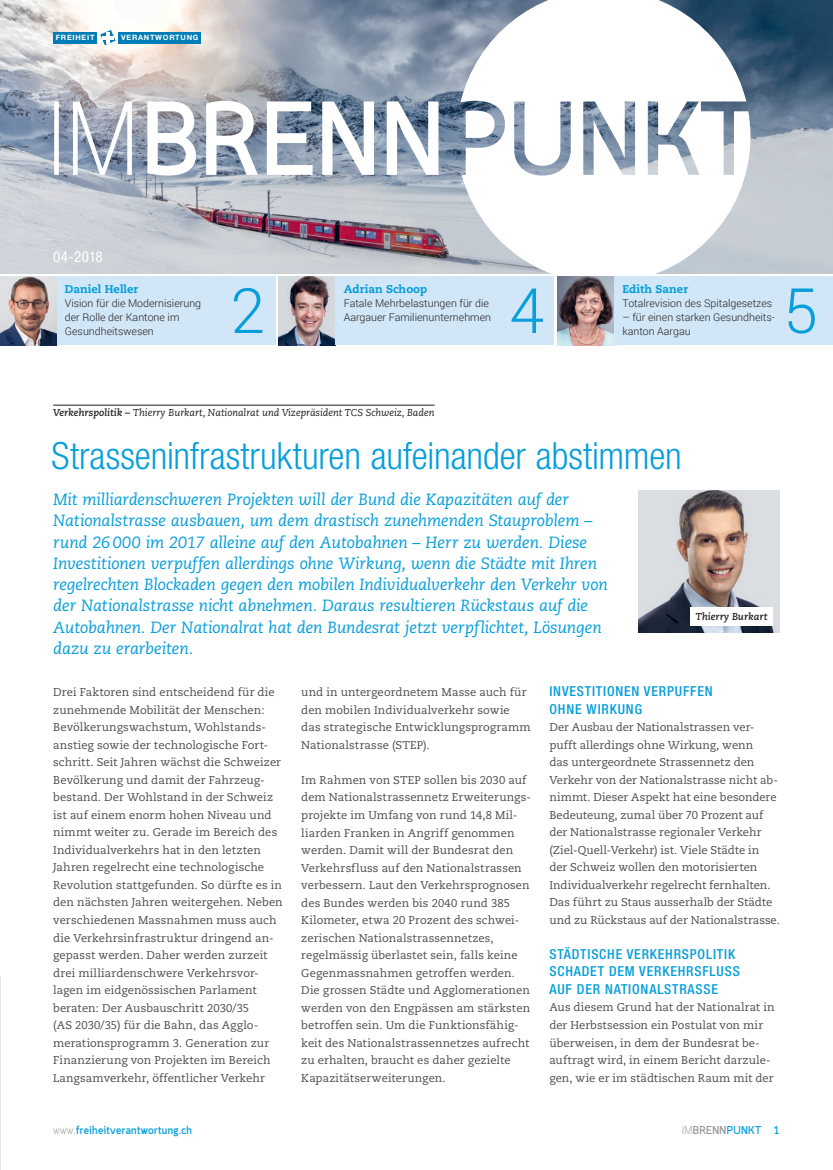
<style>
.page{position:relative;width:833px;height:1170px;background:#fff}
.page>*{position:absolute;margin:0;border:0;box-sizing:border-box;transform-origin:0 0}
.t1{font:300 62.5px "Roboto";color:#069edb}
.t2{font:300 condensed 37.5px "Helvetica Neue LT Std";color:#069edb}
.t3{font:italic 16.25px/21.2px "Caecilia LT Std";letter-spacing:-.01em;color:#069edb}
.t4{font:condensed 15px "Helvetica Neue LT Std";letter-spacing:.02em;color:#fff}
.t5{font:500 condensed 13.75px/17.5px "Helvetica Neue LT Std";letter-spacing:.06em;color:#069edb}
.t6{font:11.25px/17.5px "Caecilia LT Std";letter-spacing:.005em;color:#4b4c4d}
.t7{font:700 11.25px "Quark";letter-spacing:.03em;color:#069edb}
.t8{font:800 11.25px "Caecilia LT Std";color:#069edb}
.t9{font:300 10.62px/13.8px "Roboto";color:#231f20}
.t10{font:italic 10px "Caecilia LT Std";color:#231f20}
.t11{font:italic 700 10px "Caecilia LT Std";color:#231f20}
.t12{font:700 7.38px "Helvetica Neue LT Std";letter-spacing:.1em;color:#fff}
.s1{font-weight:700}
.s2{font-weight:300;color:#939598}
.s3{color:#939598}
</style>
<div class="page">
<img style="left:0;top:0;width:833px;height:273px">
<svg style="left:460px;top:0;width:290px;height:274px"></svg>
<svg style="left:54px;top:101px;width:384px;height:74px"></svg>
<div style="left:57px;top:276px;width:218px;height:69px;background:#d1e6f6"></div>
<img style="left:279px;top:276px;width:56px;height:69px">
<div style="left:335px;top:276px;width:219px;height:69px;background:#d1e6f6"></div>
<img style="left:557px;top:276px;width:57px;height:69px">
<img style="left:0;top:276px;width:57px;height:69px">
<div style="left:614px;top:276px;width:219px;height:69px;background:#d1e6f6"></div>
<div style="left:53px;top:32px;width:44px;height:11px;background:#007cb6"></div>
<div style="left:119px;top:32px;width:82px;height:11px;background:#007cb6"></div>
<svg style="left:100px;top:30px;width:15px;height:15px"></svg>
<hr style="left:53px;top:405px;width:381px;height:1px;background:#231f20">
<img style="left:638px;top:490px;width:142px;height:142px">
<div style="left:690px;top:607px;width:82px;height:18px;background:#fff"></div>
<p class="t12" style="left:56px;top:33px;width:40px">FREIHEIT</p>
<p class="t12" style="left:121px;top:33px;width:79px">VERANTWORTUNG</p>
<h3 class="t4" style="left:53px;top:248px;width:51px">04-2018</h3>
<p class="t8" style="left:65px;top:282px;width:75px">Daniel Heller</p>
<p class="t9" style="left:65px;top:296px;width:138px">Vision für die Modernisierung der Rolle der Kantone im<br>Gesundheitswesen</p>
<h1 class="t1" style="left:231px;top:267px;width:36px">2</h1>
<p class="t8" style="left:344px;top:282px;width:85px">Adrian Schoop</p>
<p class="t9" style="left:344px;top:296px;width:149px">Fatale Mehrbelastungen für die<br>Aargauer Familienunternehmen</p>
<h1 class="t1" style="left:509px;top:267px;width:36px">4</h1>
<p class="t8" style="left:622px;top:282px;width:67px">Edith Saner</p>
<p class="t9" style="left:622px;top:296px;width:151px">Totalrevision des Spitalgesetzes</p>
<p class="t9" style="left:622px;top:310px;width:154px">– für einen starken Gesundheits&shy;kanton Aargau</p>
<h1 class="t1" style="left:783px;top:267px;width:36px">5</h1>
<p class="t10" style="left:53px;top:407px;width:383px"><span class="s1">Verkehrspolitik –</span> Thierry Burkart, Nationalrat und Vizepräsident TCS Schweiz, Baden</p>
<h2 class="t2" style="left:51px;top:434px;width:632px">Strasseninfrastrukturen aufeinander abstimmen</h2>
<p class="t3" style="left:53px;top:489px;width:556px">Mit milliardenschweren Projekten will der Bund die Kapazitäten auf der Nationalstrasse ausbauen, um dem drastisch zunehmenden Stauproblem – rund 26 000 im 2017 alleine auf den Autobahnen – Herr zu werden. Diese Investitionen verpuffen allerdings ohne Wirkung, wenn die Städte mit Ihren regelrechten Blockaden gegen den mobilen Individualverkehr den Verkehr von der Nationalstrasse nicht abnehmen. Daraus resultieren Rückstaus auf die Autobahnen. Der Nationalrat hat den Bundesrat jetzt verpflichtet, Lösungen dazu zu erarbeiten.</p>
<p class="t11" style="left:696px;top:610px;width:73px">Thierry Burkart</p>
<p class="t6" style="left:53px;top:683px;width:231px">Drei Faktoren sind entscheidend für die zunehmende Mobilität der Menschen:<br>Bevölkerungswachstum, Wohlstands&shy;anstieg sowie der technologische Fort&shy;schritt. Seit Jahren wächst die Schweizer Bevölkerung und damit der Fahrzeug&shy;bestand. Der Wohlstand in der Schweiz ist auf einem enorm hohen Niveau und nimmt weiter zu. Gerade im Bereich des Individualverkehrs hat in den letzten Jahren regelrecht eine technologische Revolution stattgefunden. So dürfte es in den nächsten Jahren weitergehen. Neben verschiedenen Massnahmen muss auch die Verkehrsinfrastruktur dringend an&shy;gepasst werden. Daher werden zurzeit drei milliardenschwere Verkehrsvor&shy;lagen im eidgenössischen Parlament beraten: Der Ausbauschritt 2030/35<br>(AS 2030/35) für die Bahn, das Agglo&shy;merationsprogramm 3. Generation zur Finanzierung von Projekten im Bereich Langsamverkehr, öffentlicher Verkehr</p>
<p class="t6" style="left:301px;top:684px;width:231px">und in untergeordnetem Masse auch für den mobilen Individualverkehr sowie das strategische Entwicklungsprogramm Nationalstrasse (STEP).</p>
<p class="t6" style="left:301px;top:771px;width:231px">Im Rahmen von STEP sollen bis 2030 auf dem Nationalstrassennetz Erweiterungs&shy;projekte im Umfang von rund 14,8 Mil&shy;liarden Franken in Angriff genommen werden. Damit will der Bundesrat den Verkehrsfluss auf den Nationalstrassen verbessern. Laut den Verkehrsprognosen des Bundes werden bis 2040 rund 385<br>Kilometer, etwa 20 Prozent des schwei&shy;zerischen Nationalstrassennetzes, regelmässig überlastet sein, falls keine Gegenmassnahmen getroffen werden.<br>Die grossen Städte und Agglomerationen werden von den Engpässen am stärksten betroffen sein. Um die Funktionsfähig&shy;keit des Nationalstrassennetzes aufrecht zu erhalten, braucht es daher gezielte Kapazitätserweiterungen.</p>
<p class="t7" style="left:53px;top:1123px;width:140px"><span class="s2">www.</span>freiheitverantwortung.ch</p>
<p class="t5" style="left:549px;top:682px;width:165px">INVESTITIONEN VERPUFFEN<br>OHNE WIRKUNG</p>
<p class="t6" style="left:549px;top:718px;width:232px">Der Ausbau der Nationalstrassen ver&shy;pufft allerdings ohne Wirkung, wenn<br>das untergeordnete Strassennetz den Verkehr von der Nationalstrasse nicht ab&shy;nimmt. Dieser Aspekt hat eine besondere Bedeuteung, zumal über 70 Prozent auf der Nationalstrasse regionaler Verkehr (Ziel-Quell-Verkehr) ist. Viele Städte in der Schweiz wollen den motorisierten Individualverkehr regelrecht fernhalten.<br>Das führt zu Staus ausserhalb der Städte und zu Rückstaus auf der Nationalstrasse.</p>
<p class="t5" style="left:549px;top:945px;width:192px">STÄDTISCHE VERKEHRSPOLITIK<br>SCHADET DEM VERKEHRSFLUSS<br>AUF DER NATIONALSTRASSE</p>
<p class="t6" style="left:549px;top:998px;width:227px">Aus diesem Grund hat der Nationalrat in der Herbstsession ein Postulat von mir überweisen, in dem der Bundesrat be&shy;auftragt wird, in einem Bericht darzule&shy;gen, wie er im städtischen Raum mit der</p>
<p class="t7" style="left:682px;top:1123px;width:99px"><span class="s2">IM</span><span class="s3">BRENN</span>PUNKT 1</p>
</div>
